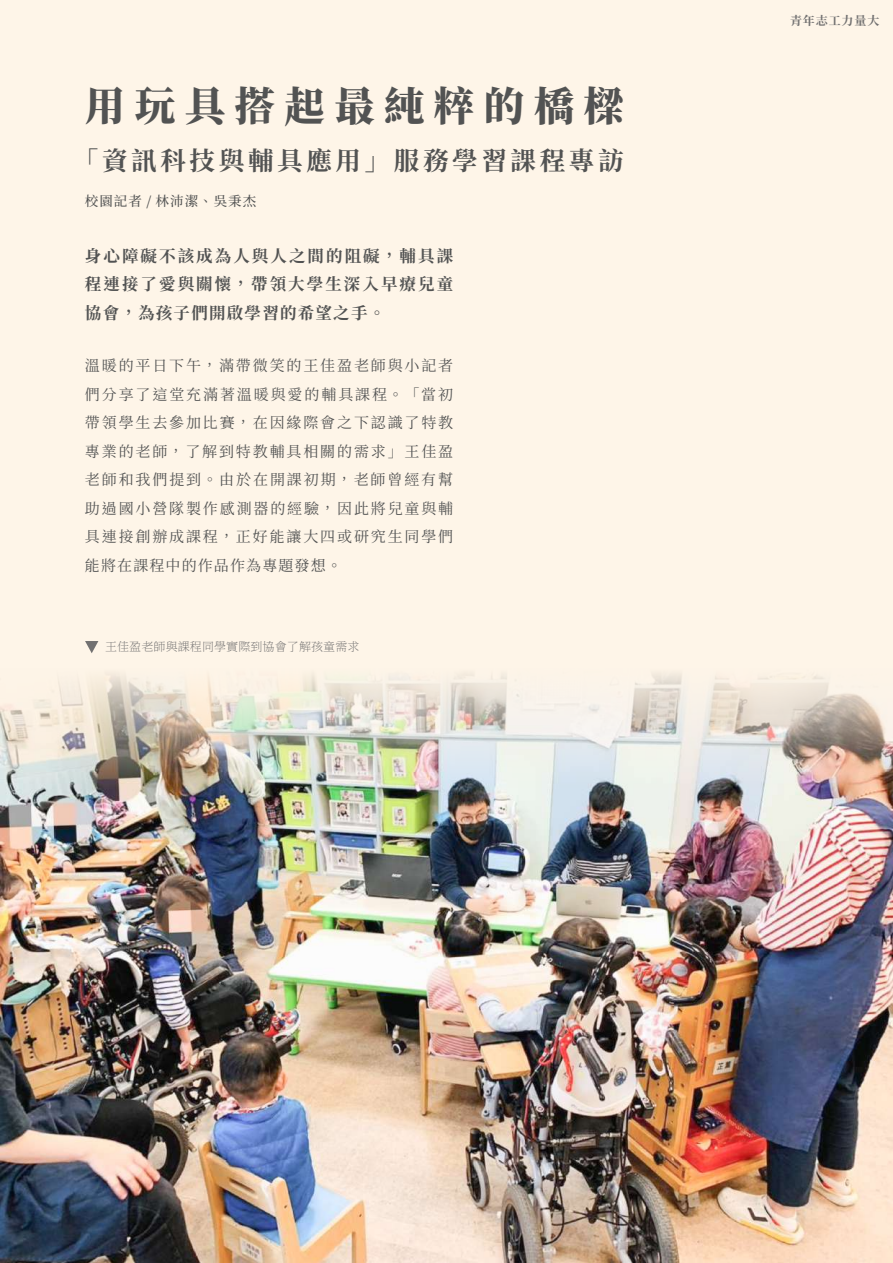
<style>
.page{position:relative;width:893px;height:1263px;background:#fef5e8}
.page>*{position:absolute;margin:0;border:0;box-sizing:border-box;transform-origin:0 0}
.t1{font:900 40.5px "Noto Serif CJ Ktc";letter-spacing:.23em;color:#525353}
.t2{font:700 25.5px "Noto Serif CJ Ktc";letter-spacing:.145em;color:#525353}
.t3{font:700 16.5px/28.5px "Noto Serif CJ Ktc";letter-spacing:.125em;color:#525353;text-align:justify}
.t4{font:15px/28.5px "Noto Serif CJ Ktc";letter-spacing:.125em;color:#525353;text-align:justify}
.t5{font:500 13.5px "Noto Serif CJ Ktc";letter-spacing:.075em;color:#525353}
.t6{font:200 12px "Noto Serif CJ Ktc";letter-spacing:.01em;color:#727171}
.t7{font:700 12px "Noto Serif CJ Ktc";letter-spacing:.075em;color:#727171}
</style>
<div class="page">
<img style="left:0;top:674px;width:893px;height:589px">
<svg style="left:85px;top:641px;width:13px;height:12px"></svg>
<h1 class="t1" style="left:85px;top:83px;width:541px">用玩具搭起最純粹的橋樑</h1>
<h2 class="t2" style="left:73px;top:146px;width:552px">「資訊科技與輔具應用」服務學習課程專訪</h2>
<p class="t5" style="left:85px;top:194px;width:173px">校園記者 / 林沛潔、吳秉杰</p>
<p class="t3" style="left:85px;top:242px;width:370px">身心障礙不該成為人與人之間的阻礙，輔具課程連接了愛與關懷，帶領大學生深入早療兒童協會，為孩子們開啟學習的希望之手。</p>
<p class="t4" style="left:85px;top:352px;width:370px">溫暖的平日下午，滿帶微笑的王佳盈老師與小記者們分享了這堂充滿著溫暖與愛的輔具課程。「當初帶領學生去參加比賽，在因緣際會之下認識了特教專業的老師，了解到特教輔具相關的需求」王佳盈老師和我們提到。由於在開課初期，老師曾經有幫助過國小營隊製作感測器的經驗，因此將兒童與輔具連接創辦成課程，正好能讓大四或研究生同學們能將在課程中的作品作為專題發想。</p>
<p class="t6" style="left:105px;top:640px;width:256px">王佳盈老師與課程同學實際到協會了解孩童需求</p>
<p class="t7" style="left:790px;top:14px;width:91px">青年志工力量大</p>
</div>
